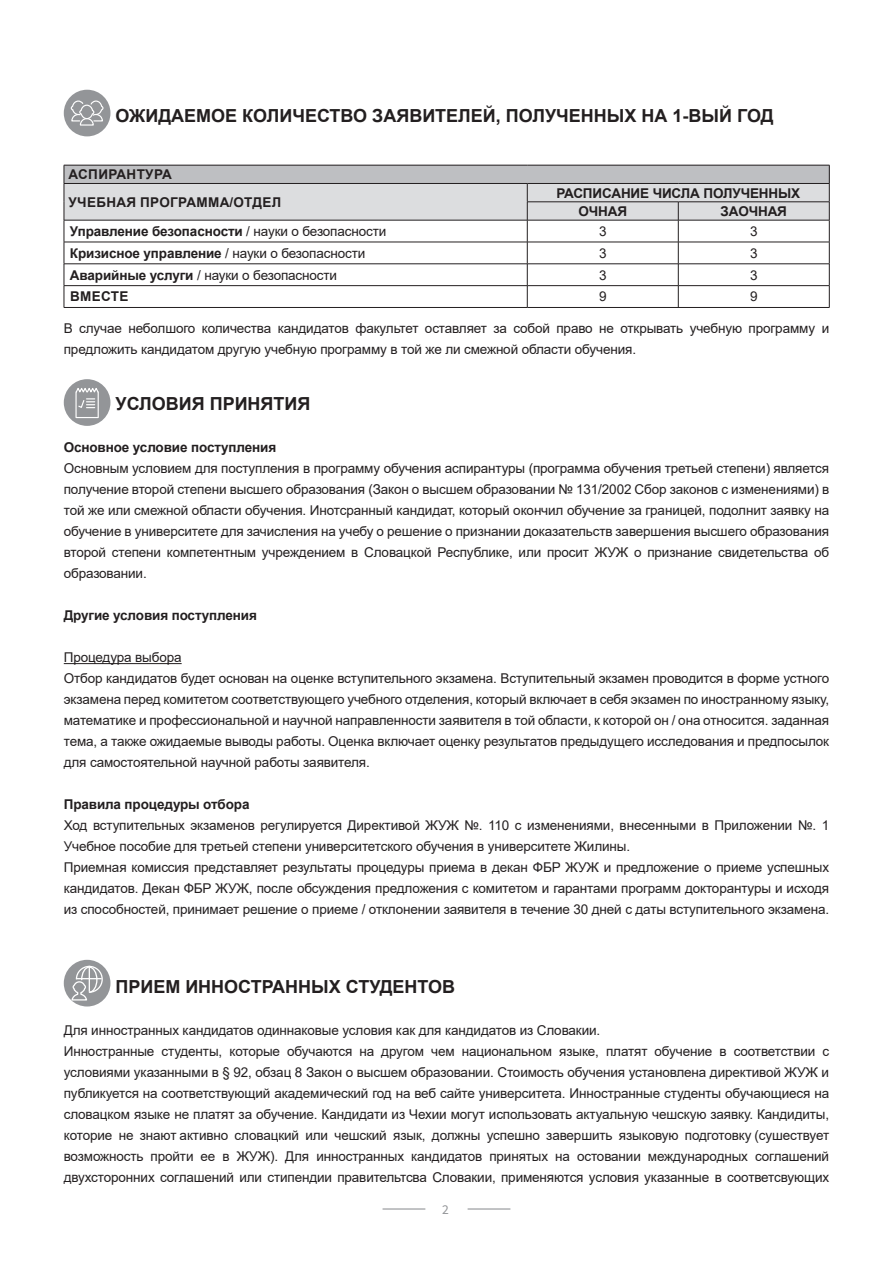
<style>
.page{position:relative;width:893px;height:1263px;background:#fff}
.page>*{position:absolute;margin:0;border:0;box-sizing:border-box;transform-origin:0 0}
.t1{font:700 18px "Arial";color:#231f20}
.t2{font:13.5px/21px "Arial";letter-spacing:-.01em;color:#231f20}
.t3{font:700 13.5px/18.3px "Arial";letter-spacing:-.01em;color:#231f20}
.t4{font:700 13.5px/27.5px "Arial";letter-spacing:.025em;color:#231f20}
.t5{font:13.5px "Source Sans Pro";color:#939598}
.s1{font-weight:400}
.s2{font-weight:700}
</style>
<div class="page">
<hr style="left:383px;top:1208px;width:42px;height:1px;background:#939598">
<hr style="left:468px;top:1208px;width:42px;height:1px;background:#939598">
<hr style="left:64px;top:663px;width:118px;height:1px;background:#231f20">
<div style="left:64px;top:90px;width:46px;height:46px;background:#939598;border-radius:50%"></div>
<svg style="left:70px;top:100px;width:34px;height:26px"></svg>
<hr style="left:64px;top:307px;width:463px;height:1px;background:#231f20">
<svg style="left:64px;top:165px;width:766px;height:142px"></svg>
<hr style="left:527px;top:307px;width:302px;height:1px;background:#231f20">
<div style="left:64px;top:379px;width:46px;height:47px;background:#939598;border-radius:50%"></div>
<svg style="left:75px;top:388px;width:24px;height:31px"></svg>
<div style="left:64px;top:960px;width:46px;height:46px;background:#939598;border-radius:50%"></div>
<svg style="left:70px;top:965px;width:33px;height:36px"></svg>
<h1 class="t1" style="left:115px;top:106px;width:660px">ОЖИДАЕМОЕ КОЛИЧЕСТВО ЗАЯВИТЕЛЕЙ, ПОЛУЧЕННЫХ НА 1-ВЫЙ ГОД</h1>
<p class="t4" style="left:68px;top:161px;width:214px">АСПИРАНТУРА<br>УЧЕБНАЯ ПРОГРАММА/ОТДЕЛ</p>
<p class="t3" style="left:578px;top:184px;width:223px;text-indent:-22px">РАСПИСАНИЕ ЧИСЛА ПОЛУЧЕННЫХ<br>ОЧНАЯ</p>
<p class="t3" style="left:721px;top:202px;width:68px">ЗАОЧНАЯ</p>
<p class="t3" style="left:70px;top:222px;width:318px">Управление безопасности <span class="s1">/ науки о безопасности</span></p>
<p class="t2" style="left:599px;top:221px;width:9px">3</p>
<p class="t2" style="left:750px;top:221px;width:9px">3</p>
<p class="t3" style="left:70px;top:244px;width:297px">Кризисное управление <span class="s1">/ науки о безопасности</span></p>
<p class="t2" style="left:599px;top:243px;width:9px">3</p>
<p class="t2" style="left:750px;top:243px;width:9px">3</p>
<p class="t2" style="left:70px;top:264px;width:269px"><span class="s2">Аварийные услуги</span> / науки о безопасности</p>
<p class="t2" style="left:599px;top:264px;width:9px">3</p>
<p class="t2" style="left:750px;top:264px;width:9px">3</p>
<p class="t3" style="left:70px;top:288px;width:60px">ВМЕСТЕ</p>
<p class="t2" style="left:599px;top:286px;width:9px">9</p>
<p class="t2" style="left:750px;top:286px;width:9px">9</p>
<p class="t2" style="left:64px;top:318px;width:767px">В случае неболшого количества кандидатов факультет оставляет за собой право не открывать учебную программу и предложить кандидатом другую учебную программу в той же ли смежной области обучения.</p>
<h1 class="t1" style="left:115px;top:394px;width:196px">УСЛОВИЯ ПРИНЯТИЯ</h1>
<p class="t3" style="left:64px;top:438px;width:214px">Основное условие поступления</p>
<p class="t2" style="left:64px;top:458px;width:767px;text-align:justify">Основным условием для поступления в программу обучения аспирантуры (программа обучения третьей степени) является получение второй степени высшего образования (Закон о высшем образовании № 131/2002 Сбор законов с изменениями) в той же или смежной области обучения. Инотсранный кандидат, который окончил обучение за границей, подолнит заявку на обучение в университете для зачисления на учебу о решение о признании доказательств завершения высшего образования второй степени компетентным учреждением в Словацкой Республике, или просит ЖУЖ о признание свидетельства об образовании.</p>
<p class="t3" style="left:64px;top:606px;width:195px">Другие условия поступления</p>
<p class="t2" style="left:64px;top:647px;width:767px">Процедура выбора<br>Отбор кандидатов будет основан на оценке вступительного экзамена. Вступительный экзамен проводится в форме устного экзамена перед комитетом соответствующего учебного отделения, который включает в себя экзамен по иностранному языку, математике и профессиональной и научной направленности заявителя в той области, к которой он / она относится. заданная тема, а также ожидаемые выводы работы. Оценка включает оценку результатов предыдущего исследования и предпосылок для самостоятельной научной работы заявителя.</p>
<p class="t3" style="left:64px;top:795px;width:187px">Правила процедуры отбора</p>
<p class="t2" style="left:64px;top:815px;width:767px">Ход вступительных экзаменов регулируется Директивой ЖУЖ №. 110 с изменениями, внесенными в Приложении №. 1<br>Учебное пособие для третьей степени университетского обучения в университете Жилины.<br>Приемная комиссия представляет результаты процедуры приема в декан ФБР ЖУЖ и предложение о приеме успешных кандидатов. Декан ФБР ЖУЖ, после обсуждения предложения с комитетом и гарантами программ докторантуры и исходя из способностей, принимает решение о приеме / отклонении заявителя в течение 30 дней с даты вступительного экзамена.</p>
<h1 class="t1" style="left:115px;top:976px;width:341px">ПРИЕМ ИННОСТРАННЫХ СТУДЕНТОВ</h1>
<p class="t2" style="left:64px;top:1019px;width:767px">Для инностранных кандидатов одиннаковые условия как для кандидатов из Словакии.<br>Инностранные студенты, которые обучаются на другом чем национальном языке, платят обучение в соответствии с условиями указанными в § 92, обзац 8 Закон о высшем образовании. Стоимость обучения установлена директивой ЖУЖ и публикуется на соответствующий академический год на веб сайте университета. Инностранные студенты обучающиеся на словацком языке не платят за обучение. Кандидати из Чехии могут использовать актуальную чешскую заявку. Кандидиты, которие не знают активно словацкий или чешский язык, должны успешно завершить языковую подготовку (сушествует возможность пройти ее в ЖУЖ). Для инностранных кандидатов принятых на остовании международных соглашений двухсторонних соглашений или стипендии правительтсва Словакии, применяются условия указанные в соответсвующих</p>
<p class="t5" style="left:442px;top:1204px;width:8px">2</p>
</div>
